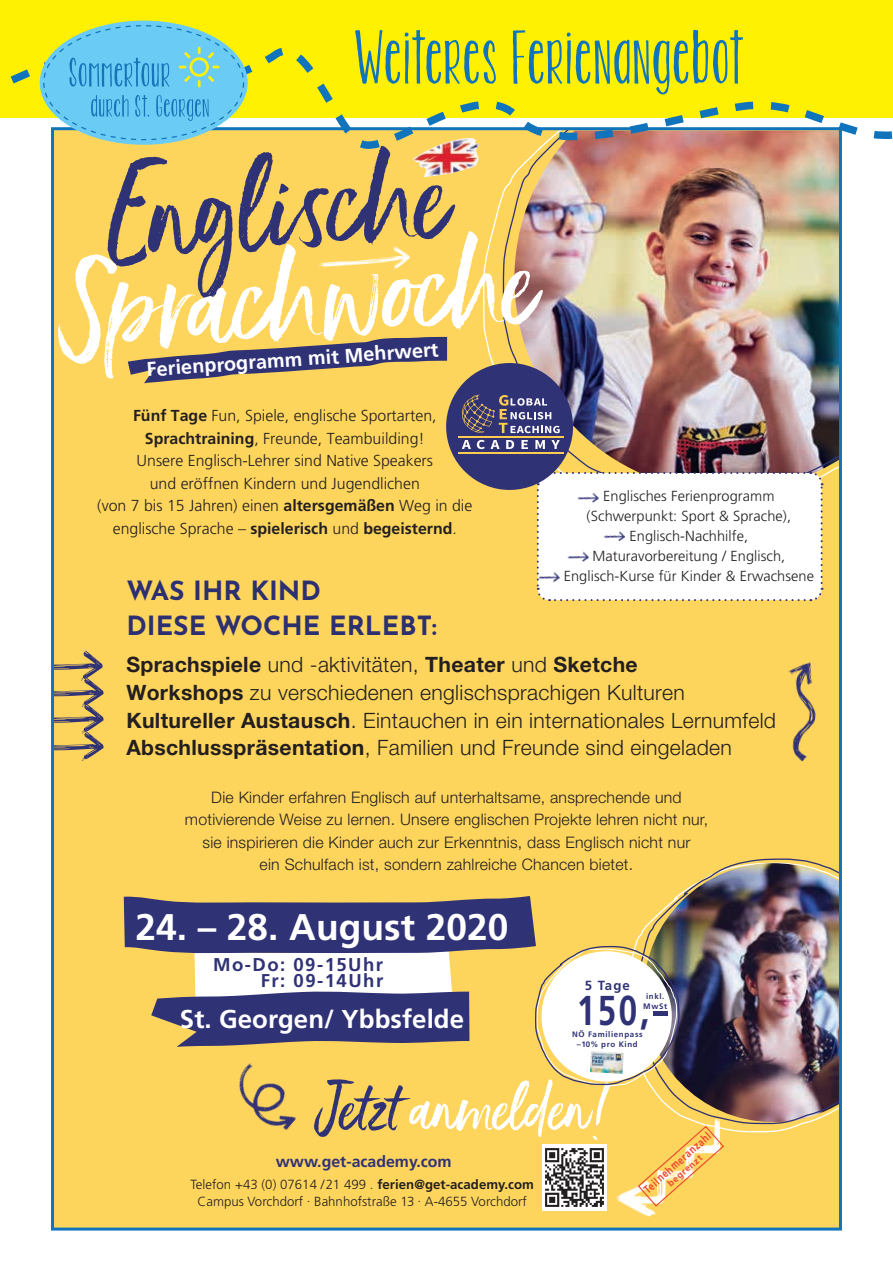
<style>
.page{position:relative;width:893px;height:1263px;background:#fff}
.page>*{position:absolute;margin:0;border:0;box-sizing:border-box;transform-origin:0 0}
.t1{font:115.5px "Ernestand Emily";color:#fff}
.t2{font:115.5px "Ernestand Emily";color:#303276}
.t3{font:63px "KG Twois Better Than One";color:#1074bc}
.t4{font:58.2px "Ernestand Emily";color:#fff}
.t5{font:700 41.7px "Frutiger";color:#303276;scale:.79 1}
.t6{font:700 37.05px "Frutiger";letter-spacing:.005em;color:#fff}
.t7{font:700 26.4px/35.7px "Josefin Sans";color:#2c3071}
.t8{font:700 25.8px "Frutiger";letter-spacing:.005em;color:#fff}
.t9{font:300 21.15px/27.8px "Helvetica Neue LT Pro";letter-spacing:.015em;color:#231f20}
.t10{font:700 19.8px "Frutiger";color:#fff}
.t11{font:700 18.6px "Frutiger";letter-spacing:.08em;color:#303276}
.t12{font:300 15.9px/22.5px "Frutiger";color:#231f20;text-align:center}
.t13{font:300 15.9px/22.5px "Helvetica Neue LT Pro";letter-spacing:.015em;color:#231f20;text-align:center}
.t14{font:700 15.9px "Frutiger";color:#303276}
.t15{font:300 14.55px/19.8px "Frutiger";letter-spacing:.005em;color:#231f20;text-align:center}
.t16{font:300 13.2px/17.2px "Frutiger";color:#231f20;text-align:center}
.t17{font:700 13.2px "Frutiger";color:#303276}
.t18{font:700 11.4px "Frutiger";color:#ee4430;scale:.79 1}
.t19{font:700 9px "Frutiger";color:#ee4430}
.t20{font:700 7.95px/9.6px "Frutiger";letter-spacing:.08em;color:#303276;text-align:center}
.s1{font-weight:700}
.s2{color:#303276}
</style>
<div class="page">
<div style="left:53px;top:131px;width:787px;height:1098px;background:#fed55c"></div>
<img style="left:502px;top:160px;width:336px;height:316px">
<img style="left:414px;top:160px;width:65px;height:17px">
<svg style="left:151px;top:985px;width:319px;height:62px;background:#646081"></svg>
<svg style="left:123px;top:896px;width:413px;height:89px"></svg>
<img style="left:629px;top:1207px;width:27px;height:10px">
<img style="left:239px;top:1063px;width:57px;height:67px">
<img style="left:318px;top:246px;width:93px;height:25px">
<svg style="left:127px;top:322px;width:697px;height:280px"></svg>
<img style="left:534px;top:564px;width:31px;height:23px">
<img style="left:636px;top:858px;width:202px;height:267px">
<img style="left:542px;top:1207px;width:65px;height:4px">
<img style="left:788px;top:662px;width:28px;height:100px">
<img style="left:55px;top:650px;width:48px;height:26px">
<img style="left:55px;top:676px;width:49px;height:26px">
<img style="left:55px;top:702px;width:49px;height:28px">
<img style="left:55px;top:730px;width:49px;height:31px">
<svg style="left:534px;top:945px;width:191px;height:262px"></svg>
<svg style="left:0;top:0;width:893px;height:160px"></svg>
<div style="left:40px;top:21px;width:208px;height:124px;background:#6accf4;border-radius:50%"></div>
<svg style="left:43px;top:25px;width:201px;height:115px"></svg>
<h2 class="t3" style="left:353px;top:22px;width:392px">Weiteres Ferienangebot</h2>
<h1 class="t2" style="left:99px;top:147px;width:346px;rotate:-4deg">Englische</h1>
<h1 class="t1" style="left:54px;top:241px;width:479px;rotate:-4deg">Sprachwoche</h1>
<p class="t10" style="left:146px;top:358px;width:294px;rotate:-4deg">Ferienprogramm mit Mehrwert</p>
<p class="t12" style="left:97px;top:405px;width:377px"><span class="s1">Fünf Tage</span> Fun, Spiele, englische Sportarten, <span class="s1">Sprachtraining</span>, Freunde, Teambuilding!<br>Unsere Englisch-Lehrer sind Native Speakers<br>und eröffnen Kindern und Jugendlichen<br>(von 7 bis 15 Jahren) einen <span class="s1">altersgemäßen</span> Weg in die englische Sprache – <span class="s1">spielerisch</span> und <span class="s1">begeisternd</span>.</p>
<p class="t15" style="left:564px;top:486px;width:252px">Englisches Ferienprogramm (Schwerpunkt: Sport &amp; Sprache),<br>Englisch-Nachhilfe,<br>Maturavorbereitung / Englisch,<br>Englisch-Kurse für Kinder &amp; Erwachsene</p>
<h3 class="t7" style="left:126px;top:568px;width:312px">WAS IHR KIND<br>DIESE WOCHE ERLEBT:</h3>
<p class="t9" style="left:126px;top:650px;width:651px"><span class="s1">Sprachspiele</span> und -aktivitäten, <span class="s1">Theater</span> und <span class="s1">Sketche<br>Workshops</span> zu verschiedenen englischsprachigen Kulturen <span class="s1">Kultureller Austausch</span>. Eintauchen in ein internationales Lernumfeld <span class="s1">Abschlusspräsentation</span>, Familien und Freunde sind eingeladen</p>
<p class="t13" style="left:185px;top:786px;width:525px">Die Kinder erfahren Englisch auf unterhaltsame, ansprechende und motivierende Weise zu lernen. Unsere englischen Projekte lehren nicht nur, sie inspirieren die Kinder auch zur Erkenntnis, dass Englisch nicht nur<br>ein Schulfach ist, sondern zahlreiche Chancen bietet.</p>
<h3 class="t6" style="left:136px;top:905px;width:374px">24. – 28. August 2020</h3>
<p class="t11" style="left:261px;top:970px;width:124px">Fr: 09-14Uhr</p>
<h3 class="t8" style="left:180px;top:1004px;width:286px">St. Georgen/ Ybbsfelde</h3>
<p class="t11" style="left:213px;top:953px;width:172px">Mo-Do: 09-15Uhr</p>
<p class="t17" style="left:585px;top:978px;width:47px">5 Tage</p>
<p class="t20" style="left:643px;top:992px;width:25px">inkl.<br>MwSt</p>
<h3 class="t5" style="left:577px;top:986px;width:119px">150,-</h3>
<p class="t20" style="left:572px;top:1029px;width:72px">NÖ Familienpass –10% pro Kind</p>
<h3 class="t4" style="left:315px;top:1072px;width:295px"><span class="s2">Jetzt</span> anmelden!</h3>
<p class="t14" style="left:276px;top:1152px;width:177px">www.get-academy.com</p>
<p class="t16" style="left:191px;top:1175px;width:345px">Telefon +43 (0) 07614 /21 499 . <span class="s1">ferien@get-academy.com<br></span>Campus Vorchdorf . Bahnhofstraße 13 . A-4655 Vorchdorf</p>
<p class="t18" style="left:641px;top:1186px;width:110px;rotate:-42deg">Teilnehmeranzahl</p>
<p class="t19" style="left:665px;top:1181px;width:45px;rotate:-42deg">begrenzt</p>
</div>
